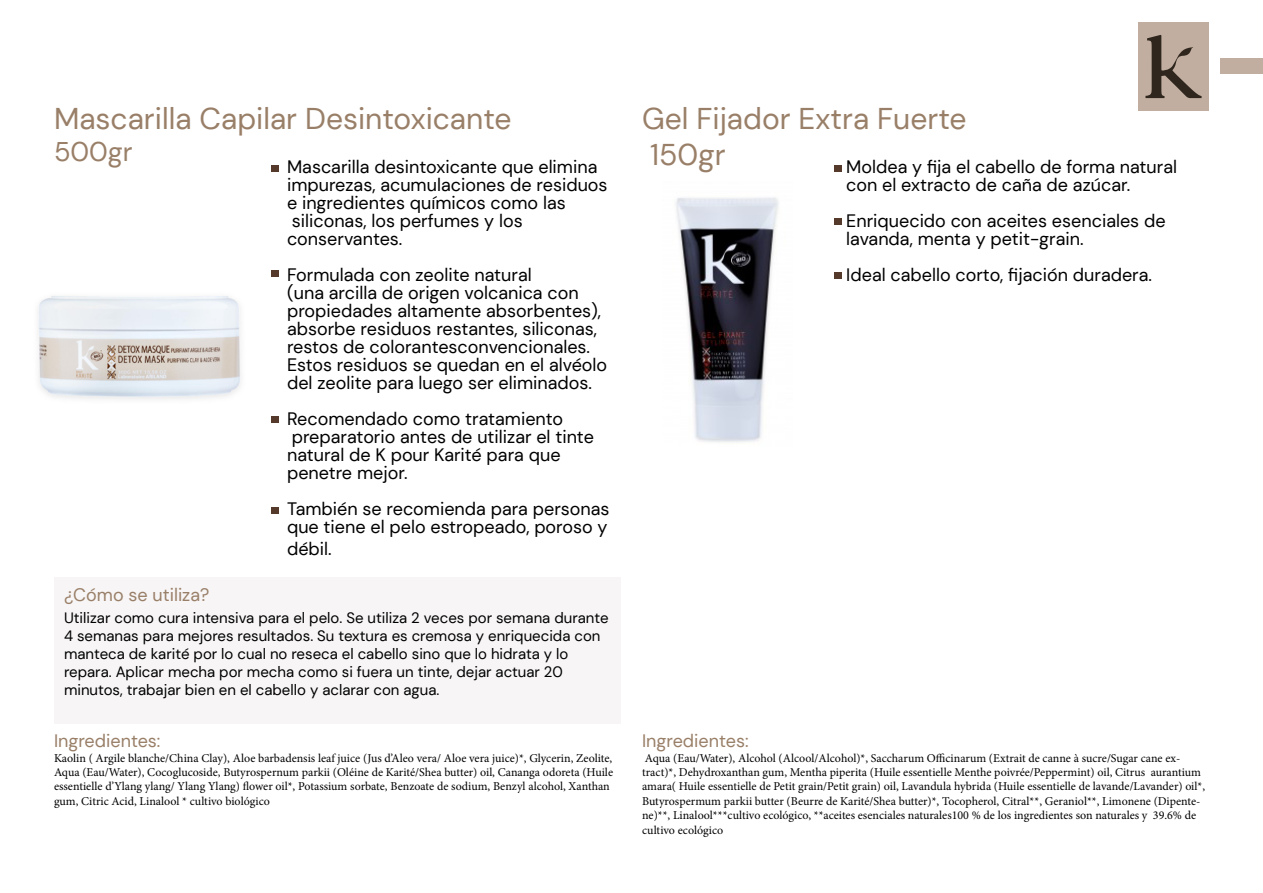
<style>
.page{position:relative;width:1263px;height:893px;background:#fff}
.page>*{position:absolute;margin:0;border:0;box-sizing:border-box;transform-origin:0 0}
.t1{font:30px/36px "DM Sans";color:#997f68}
.t2{font:27px "DM Sans";color:#997f68}
.t3{font:18px/18px "DM Sans";color:#000}
.t4{font:18px "DM Sans";color:#997f68}
.t5{font:15px/18px "DM Sans";color:#000}
.t6{font:12px/14.4px "Minion Pro";color:#000}
</style>
<div class="page">
<div style="left:1220px;top:59px;width:43px;height:15px;background:#c1aea0"></div>
<div style="left:1138px;top:22px;width:71px;height:89px;background:#c1aea0"></div>
<svg style="left:1145px;top:35px;width:56px;height:63px"></svg>
<img style="left:676px;top:197px;width:103px;height:245px">
<div style="left:834px;top:165px;width:8px;height:7px;background:#55392b"></div>
<div style="left:834px;top:218px;width:8px;height:7px;background:#55392b"></div>
<div style="left:834px;top:273px;width:8px;height:6px;background:#55392b"></div>
<div style="left:54px;top:578px;width:567px;height:146px;background:#f7f5f5"></div>
<div style="left:271px;top:165px;width:7px;height:7px;background:#55392b"></div>
<div style="left:271px;top:270px;width:7px;height:7px;background:#55392b"></div>
<div style="left:271px;top:416px;width:7px;height:7px;background:#55392b"></div>
<div style="left:271px;top:507px;width:7px;height:7px;background:#55392b"></div>
<img style="left:37px;top:296px;width:204px;height:103px">
<h1 class="t1" style="left:54px;top:100px;width:459px">Mascarilla Capilar Desintoxicante</h1>
<h2 class="t2" style="left:54px;top:135px;width:80px">500gr</h2>
<h3 class="t3" style="left:287px;top:158px;width:322px">Mascarilla desintoxicante que elimina impurezas, acumulaciones de residuos e ingredientes químicos como las siliconas, los perfumes y los conservantes.</h3>
<p class="t3" style="left:287px;top:266px;width:322px">Formulada con zeolite natural<br>(una arcilla de origen volcanica con propiedades altamente absorbentes), absorbe residuos restantes, siliconas, restos de colorantesconvencionales.<br>Estos residuos se quedan en el alvéolo del zeolite para luego ser eliminados.</p>
<h3 class="t3" style="left:287px;top:410px;width:308px">Recomendado como tratamiento preparatorio antes de utilizar el tinte natural de K pour Karité para que penetre mejor.</h3>
<h3 class="t3" style="left:287px;top:500px;width:324px">También se recomienda para personas que tiene el pelo estropeado, poroso y</h3>
<h3 class="t3" style="left:287px;top:539px;width:46px">débil.</h3>
<h3 class="t4" style="left:64px;top:583px;width:147px">¿Cómo se utiliza?</h3>
<p class="t5" style="left:64px;top:609px;width:546px">Utilizar como cura intensiva para el pelo. Se utiliza 2 veces por semana durante 4 semanas para mejores resultados. Su textura es cremosa y enriquecida con manteca de karité por lo cual no reseca el cabello sino que lo hidrata y lo repara. Aplicar mecha por mecha como si fuera un tinte, dejar actuar 20 minutos, trabajar bien en el cabello y aclarar con agua.</p>
<h3 class="t4" style="left:54px;top:730px;width:108px">Ingredientes:</h3>
<p class="t6" style="left:54px;top:750px;width:561px">Kaolin ( Argile blanche/China Clay), Aloe barbadensis leaf juice (Jus d’Aleo vera/ Aloe vera juice)*, Glycerin, Zeolite, Aqua (Eau/Water), Cocoglucoside, Butyrospernum parkii (Oléine de Karité/Shea butter) oil, Cananga odoreta (Huile essentielle d’Ylang ylang/ Ylang Ylang) flower oil*, Potassium sorbate, Benzoate de sodium, Benzyl alcohol, Xanthan gum, Citric Acid, Linalool * cultivo biológico</p>
<h1 class="t1" style="left:642px;top:100px;width:326px">Gel Fijador Extra Fuerte<br>150gr</h1>
<h3 class="t3" style="left:846px;top:158px;width:332px">Moldea y fija el cabello de forma natural con el extracto de caña de azúcar.</h3>
<h3 class="t3" style="left:846px;top:212px;width:321px">Enriquecido con aceites esenciales de lavanda, menta y petit-grain.</h3>
<h3 class="t3" style="left:846px;top:266px;width:307px">Ideal cabello corto, fijación duradera.</h3>
<h3 class="t4" style="left:642px;top:730px;width:108px">Ingredientes:</h3>
<p class="t6" style="left:642px;top:750px;width:565px">Aqua (Eau/Water), Alcohol (Alcool/Alcohol)*, Saccharum Officinarum (Extrait de canne à sucre/Sugar cane ex&shy;tract)*, Dehydroxanthan gum, Mentha piperita (Huile essentielle Menthe poivrée/Peppermint) oil, Citrus aurantium amara( Huile essentielle de Petit grain/Petit grain) oil, Lavandula hybrida (Huile essentielle de lavande/Lavander) oil*, Butyrospermum parkii butter (Beurre de Karité/Shea butter)*, Tocopherol, Citral**, Geraniol**, Limonene (Dipente&shy;ne)**, Linalool***cultivo ecológico, **aceites esenciales naturales100 % de los ingredientes son naturales y 39.6% de cultivo ecológico</p>
</div>
